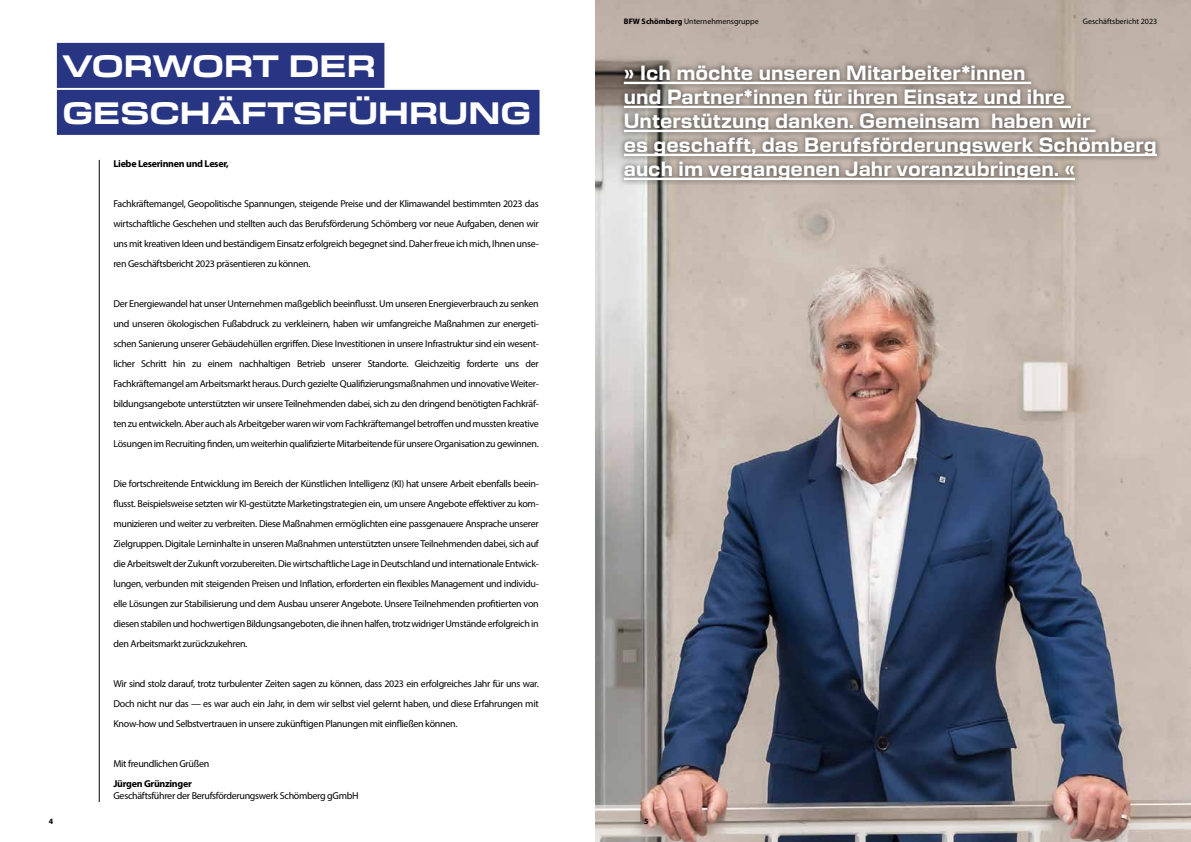
<style>
.page{position:relative;width:1191px;height:842px;background:#fff}
.page>*{position:absolute;margin:0;border:0;box-sizing:border-box;transform-origin:0 0}
.t1{font:700 expanded 30px/47px "New Science";color:#fff}
.t2{font:700 20px/24px "New Science";color:#fff}
.t3{font:10px/20px "Myriad Pro";letter-spacing:-.03em;color:#000;text-align:justify}
.t4{font:700 10px "Myriad Pro";letter-spacing:-.03em;color:#000}
.t5{font:8px "Myriad Pro";color:#000}
.t6{font:700 8px "Myriad Pro";color:#000}
.s1{font-weight:700}
</style>
<div class="page">
<img style="left:595px;top:0;width:596px;height:842px">
<hr style="left:99px;top:160px;width:1px;height:642px;background:#000">
<div style="left:57px;top:43px;width:327px;height:45px;background:#283583"></div>
<div style="left:57px;top:90px;width:482px;height:45px;background:#283583"></div>
<div style="left:618px;top:59px;width:544px;height:127px;background:#000;opacity:.65"></div>
<hr style="left:624px;top:82px;width:407px;height:2px;background:#fff">
<hr style="left:624px;top:106px;width:446px;height:2px;background:#fff">
<hr style="left:624px;top:130px;width:471px;height:2px;background:#fff">
<hr style="left:624px;top:154px;width:533px;height:2px;background:#fff">
<hr style="left:624px;top:178px;width:451px;height:2px;background:#fff">
<p class="t5" style="left:624px;top:17px;width:136px"><span class="s1">BFW Schömberg</span> Unternehmensgruppe</p>
<p class="t5" style="left:1082px;top:17px;width:76px">Geschäftsbericht 2023</p>
<h1 class="t1" style="left:63px;top:40px;width:470px">VORWORT DER<br>GESCHÄFTSFÜHRUNG</h1>
<h2 class="t2" style="left:624px;top:59px;width:534px">» Ich möchte unseren Mitarbeiter*innen<br>und Partner*innen für ihren Einsatz und ihre Unterstützung danken. Gemeinsam haben wir<br>es geschafft, das Berufsförderungswerk Schömberg auch im vergangenen Jahr voranzubringen. «</h2>
<p class="t4" style="left:113px;top:157px;width:117px">Liebe Leserinnen und Leser,</p>
<p class="t3" style="left:113px;top:194px;width:427px">Fachkräftemangel, Geopolitische Spannungen, steigende Preise und der Klimawandel bestimmten 2023 das wirtschaftliche Geschehen und stellten auch das Berufsförderung Schömberg vor neue Aufgaben, denen wir uns mit kreativen Ideen und beständigem Einsatz erfolgreich begegnet sind. Daher freue ich mich, Ihnen unse&shy;ren Geschäftsbericht 2023 präsentieren zu können.</p>
<p class="t3" style="left:113px;top:294px;width:427px">Der Energiewandel hat unser Unternehmen maßgeblich beeinflusst. Um unseren Energieverbrauch zu senken und unseren ökologischen Fußabdruck zu verkleinern, haben wir umfangreiche Maßnahmen zur energeti&shy;schen Sanierung unserer Gebäudehüllen ergriffen. Diese Investitionen in unsere Infrastruktur sind ein wesent&shy;licher Schritt hin zu einem nachhaltigen Betrieb unserer Standorte. Gleichzeitig forderte uns der Fachkräftemangel am Arbeitsmarkt heraus. Durch gezielte Qualifizierungsmaßnahmen und innovative Weiter&shy;bildungsangebote unterstützten wir unsere Teilnehmenden dabei, sich zu den dringend benötigten Fachkräf&shy;ten zu entwickeln. Aber auch als Arbeitgeber waren wir vom Fachkräftemangel betroffen und mussten kreative Lösungen im Recruiting finden, um weiterhin qualifizierte Mitarbeitende für unsere Organisation zu gewinnen.</p>
<p class="t3" style="left:113px;top:474px;width:427px">Die fortschreitende Entwicklung im Bereich der Künstlichen Intelligenz (KI) hat unsere Arbeit ebenfalls beein&shy;flusst. Beispielsweise setzten wir KI-gestützte Marketingstrategien ein, um unsere Angebote effektiver zu kom&shy;munizieren und weiter zu verbreiten. Diese Maßnahmen ermöglichten eine passgenauere Ansprache unserer Zielgruppen. Digitale Lerninhalte in unseren Maßnahmen unterstützten unsere Teilnehmenden dabei, sich auf die Arbeitswelt der Zukunft vorzubereiten. Die wirtschaftliche Lage in Deutschland und internationale Entwick&shy;lungen, verbunden mit steigenden Preisen und Inflation, erforderten ein flexibles Management und individu&shy;elle Lösungen zur Stabilisierung und dem Ausbau unserer Angebote. Unsere Teilnehmenden profitierten von diesen stabilen und hochwertigen Bildungsangeboten, die ihnen halfen, trotz widriger Umstände erfolgreich in den Arbeitsmarkt zurückzukehren.</p>
<p class="t3" style="left:113px;top:674px;width:427px">Wir sind stolz darauf, trotz turbulenter Zeiten sagen zu können, dass 2023 ein erfolgreiches Jahr für uns war.<br>Doch nicht nur das — es war auch ein Jahr, in dem wir selbst viel gelernt haben, und diese Erfahrungen mit Know-how und Selbstvertrauen in unsere zukünftigen Planungen mit einfließen können.</p>
<p class="t3" style="left:113px;top:754px;width:97px">Mit freundlichen Grüßen</p>
<p class="t4" style="left:113px;top:777px;width:80px">Jürgen Grünzinger</p>
<p class="t3" style="left:113px;top:786px;width:247px">Geschäftsführer der Berufsförderungswerk Schömberg gGmbH</p>
<p class="t6" style="left:49px;top:816px;width:6px">4</p>
<p class="t6" style="left:644px;top:816px;width:6px">5</p>
</div>
